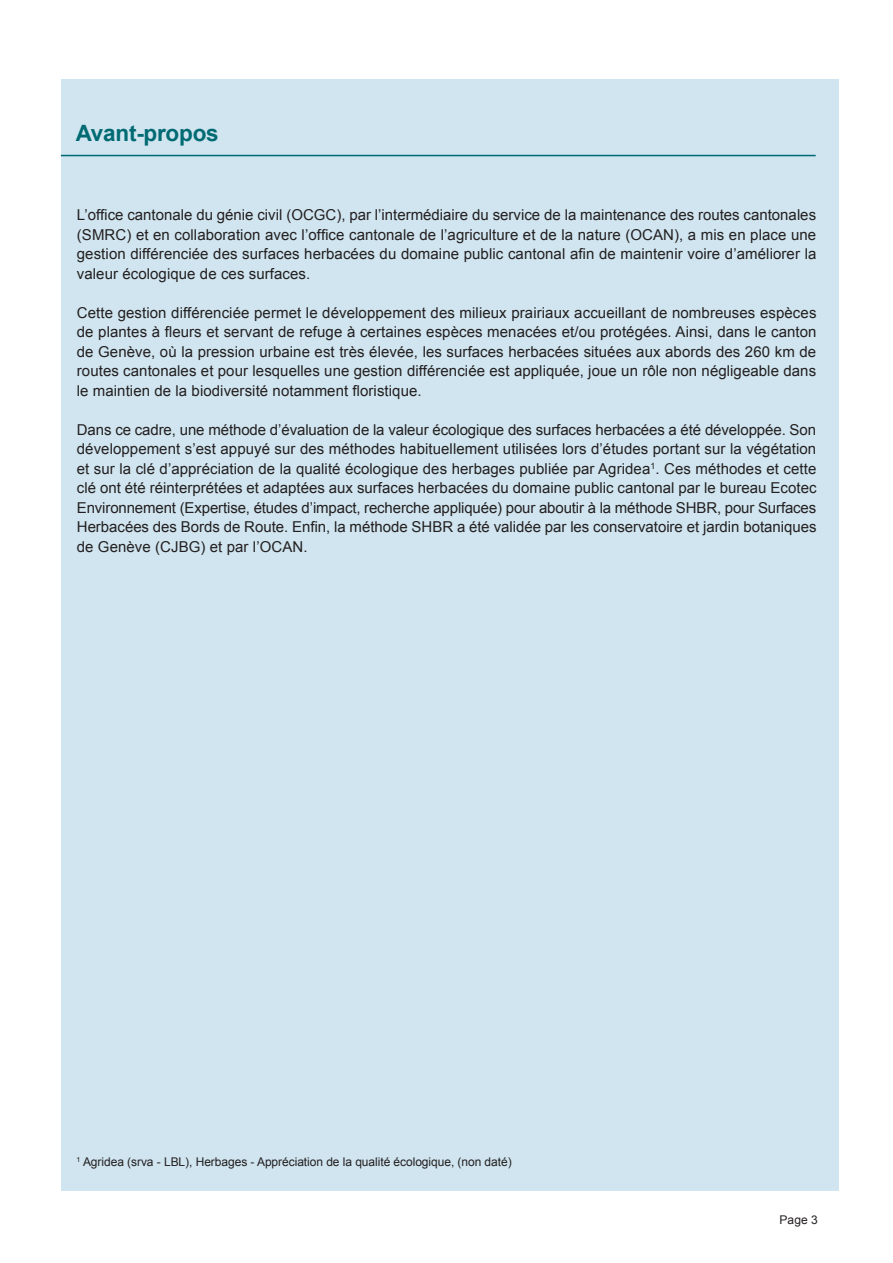
<style>
.page{position:relative;width:893px;height:1263px;background:#fff}
.page>*{position:absolute;margin:0;border:0;box-sizing:border-box;transform-origin:0 0}
.t1{font:700 22.5px "Arial";letter-spacing:-.01em;color:#006a73}
.t2{font:15px/19.5px "Arial";letter-spacing:.005em;color:#231f20;text-align:justify}
.t3{font:12px "Arial";letter-spacing:-.005em;color:#231f20}
</style>
<div class="page">
<div style="left:62px;top:79px;width:777px;height:1112px;background:#d0e5ef"></div>
<hr style="left:61px;top:155px;width:755px;height:1px;background:#006a73">
<h1 class="t1" style="left:76px;top:118px;width:144px">Avant-propos</h1>
<p class="t2" style="left:77px;top:205px;width:741px">L’office cantonale du génie civil (OCGC), par l’intermédiaire du service de la maintenance des routes cantonales (SMRC) et en collaboration avec l’office cantonale de l’agriculture et de la nature (OCAN), a mis en place une gestion différenciée des surfaces herbacées du domaine public cantonal afin de maintenir voire d’améliorer la valeur écologique de ces surfaces.</p>
<p class="t2" style="left:77px;top:303px;width:741px">Cette gestion différenciée permet le développement des milieux prairiaux accueillant de nombreuses espèces de plantes à fleurs et servant de refuge à certaines espèces menacées et/ou protégées. Ainsi, dans le canton de Genève, où la pression urbaine est très élevée, les surfaces herbacées situées aux abords des 260 km de routes cantonales et pour lesquelles une gestion différenciée est appliquée, joue un rôle non négligeable dans le maintien de la biodiversité notamment floristique.</p>
<p class="t2" style="left:77px;top:420px;width:741px">Dans ce cadre, une méthode d’évaluation de la valeur écologique des surfaces herbacées a été développée. Son développement s’est appuyé sur des méthodes habituellement utilisées lors d’études portant sur la végétation et sur la clé d’appréciation de la qualité écologique des herbages publiée par Agridea<sup>1</sup>. Ces méthodes et cette clé ont été réinterprétées et adaptées aux surfaces herbacées du domaine public cantonal par le bureau Ecotec Environnement (Expertise, études d’impact, recherche appliquée) pour aboutir à la méthode SHBR, pour Surfaces Herbacées des Bords de Route. Enfin, la méthode SHBR a été validée par les conservatoire et jardin botaniques de Genève (CJBG) et par l’OCAN.</p>
<p class="t3" style="left:77px;top:1154px;width:437px"><sup>1</sup> Agridea (srva - LBL), Herbages - Appréciation de la qualité écologique, (non daté)</p>
<p class="t3" style="left:779px;top:1212px;width:40px">Page 3</p>
</div>
